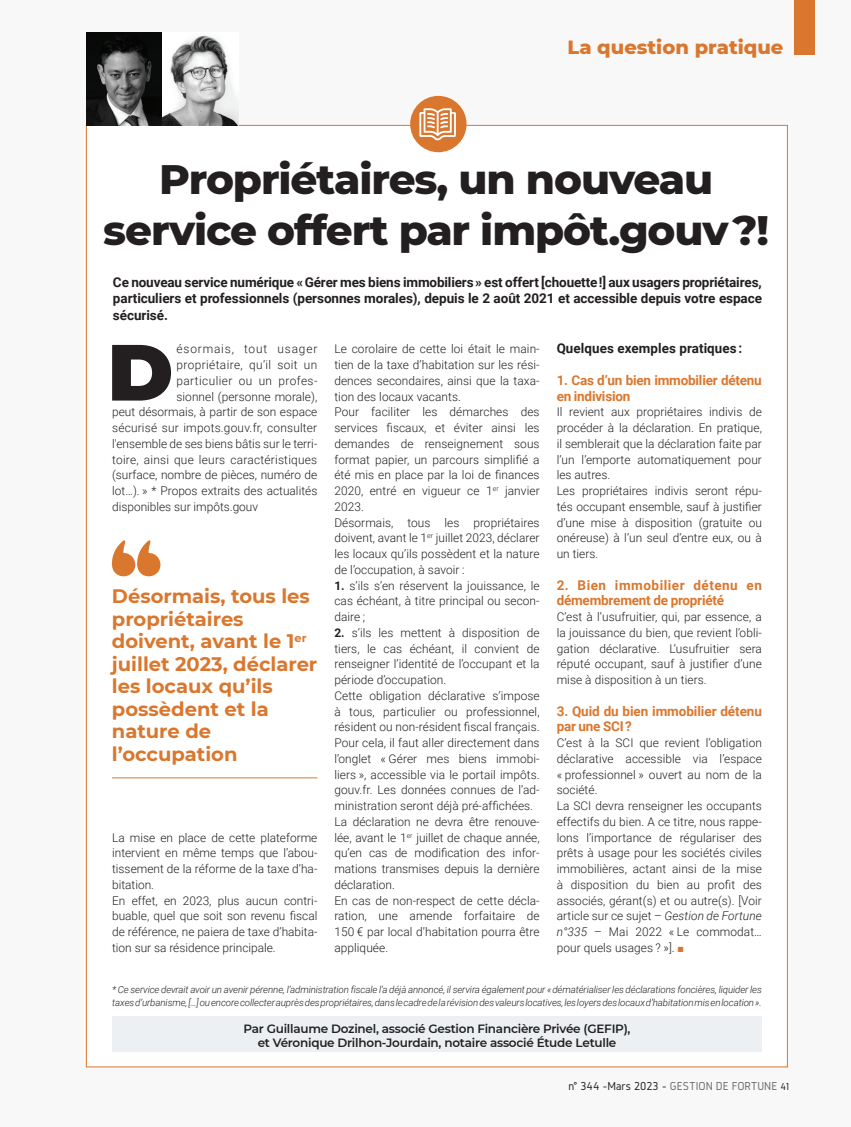
<style>
.page{position:relative;width:851px;height:1127px;background:#fff}
.page>*{position:absolute;margin:0;border:0;box-sizing:border-box;transform-origin:0 0}
.TEXTE_COURANT{font:900 79.5px "Montserrat";color:#231f20}
.TITRE{font:800 42px/51px "Montserrat";letter-spacing:-.025em;color:#231f20;text-align:center}
.EXERGUE{font:700 19.5px/22.5px "Montserrat";color:#da772e}
.t1{font:800 19.5px "Montserrat";color:#da772e}
.TEXTE_COURANT_BOLD{font:700 13.5px/16.5px "Roboto";letter-spacing:-.005em;color:#231f20;text-align:justify}
.TEXTE_COURANT_BOLD-2{font:700 13.5px/15.8px "Roboto";letter-spacing:-.015em;color:#da772e}
.TEXTE_COURANT-2{font:700 13.5px "Roboto";letter-spacing:.005em;color:#231f20}
.TEXTE_COURANT-3{font:300 12px/15.8px "Roboto";letter-spacing:.005em;color:#231f20;text-align:justify}
.TITRE-2{font:600 12px/13.5px "Montserrat";letter-spacing:-.02em;color:#231f20;text-align:center}
.TEXTE_COURANT-4{font:300 12px "Roboto";letter-spacing:.035em;color:#231f20}
.t2{font:12px "Gidole";color:#6c6d70}
.TEXTE_COURANT-5{font:300 12px "Roboto";letter-spacing:.07em;color:#231f20}
.NOTE_DE_BAS_DE_PAGE{font:italic 300 9.75px/13.5px "Roboto";letter-spacing:-.01em;color:#231f20}
.s1{font-weight:700}
.s2{font-style:italic}
.s3{color:#da772e}
.s4{color:#231f20}
.s5{font-size:10.5px;color:#231f20}
</style>
<div class="page">
<div style="left:0;top:0;width:850px;height:1127px;background:#f8f8f8"></div>
<div style="left:86px;top:125px;width:701px;height:942px;background:#fff;border:1px solid #da772e"></div>
<div style="left:410px;top:96px;width:56px;height:56px;background:#da772e;border-radius:50%"></div>
<svg style="left:419px;top:108px;width:37px;height:32px"></svg>
<div style="left:112px;top:1016px;width:649px;height:36px;background:#ecf0f2"></div>
<img style="left:87px;top:33px;width:151px;height:92px">
<div style="left:793px;top:0;width:21px;height:54px;background:#da772e"></div>
<hr style="left:112px;top:777px;width:205px;height:1px;background:#da772e">
<svg style="left:111px;top:540px;width:50px;height:37px"></svg>
<p class="t1" style="left:567px;top:33px;width:217px">La question pratique</p>
<p class="TITRE" style="left:103px;top:151px;width:667px">Propriétaires, un nouveau service offert par impôt.gouv ?!</p>
<p class="TEXTE_COURANT_BOLD" style="left:113px;top:273px;width:650px">Ce nouveau service numérique « Gérer mes biens immobiliers » est offert [chouette !] aux usagers propriétaires, particuliers et professionnels (personnes morales), depuis le 2 août 2021 et accessible depuis votre espace sécurisé.</p>
<p class="TEXTE_COURANT" style="left:108px;top:313px;width:67px">D</p>
<p class="TEXTE_COURANT-5" style="left:176px;top:341px;width:142px">ésormais, tout usager</p>
<p class="TEXTE_COURANT-4" style="left:176px;top:356px;width:142px">propriétaire, qu’il soit un</p>
<p class="TEXTE_COURANT-4" style="left:176px;top:372px;width:142px">particulier ou un profes-</p>
<p class="TEXTE_COURANT-3" style="left:176px;top:388px;width:142px">sionnel (personne morale),</p>
<p class="TEXTE_COURANT-3" style="left:112px;top:404px;width:207px">peut désormais, à partir de son espace</p>
<p class="TEXTE_COURANT-3" style="left:112px;top:419px;width:207px">sécurisé sur impots.gouv.fr, consulter</p>
<p class="TEXTE_COURANT-3" style="left:112px;top:435px;width:207px">l'ensemble de ses biens bâtis sur le terri-</p>
<p class="TEXTE_COURANT-3" style="left:112px;top:451px;width:207px">toire, ainsi que leurs caractéristiques</p>
<p class="TEXTE_COURANT-3" style="left:112px;top:467px;width:207px">(surface, nombre de pièces, numéro de</p>
<p class="TEXTE_COURANT-3" style="left:112px;top:482px;width:207px">lot…). » * Propos extraits des actualités</p>
<p class="TEXTE_COURANT-3" style="left:112px;top:498px;width:147px">disponibles sur impôts.gouv</p>
<p class="EXERGUE" style="left:112px;top:584px;width:207px">Désormais, tous les propriétaires doivent, avant le 1<sup>er </sup>juillet 2023, déclarer les locaux qu’ils possèdent et la nature de l’occupation</p>
<p class="TEXTE_COURANT-3" style="left:112px;top:829px;width:207px">La mise en place de cette plateforme intervient en même temps que l’abou&shy;tissement de la réforme de la taxe d’ha&shy;bitation.</p>
<p class="TEXTE_COURANT-3" style="left:112px;top:892px;width:207px">En effet, en 2023, plus aucun contri&shy;buable, quel que soit son revenu fiscal de référence, ne paiera de taxe d’habita&shy;tion sur sa résidence principale.</p>
<p class="TEXTE_COURANT-3" style="left:334px;top:341px;width:207px">Le corolaire de cette loi était le main&shy;tien de la taxe d’habitation sur les rési&shy;dences secondaires, ainsi que la taxa&shy;tion des locaux vacants.</p>
<p class="TEXTE_COURANT-3" style="left:334px;top:404px;width:207px">Pour faciliter les démarches des services fiscaux, et éviter ainsi les demandes de renseignement sous format papier, un parcours simplifié a été mis en place par la loi de finances 2020, entré en vigueur ce 1<sup>er</sup> janvier 2023.</p>
<p class="TEXTE_COURANT-3" style="left:334px;top:514px;width:207px">Désormais, tous les propriétaires doivent, avant le 1<sup>er</sup> juillet 2023, déclarer les locaux qu’ils possèdent et la nature de l’occupation, à savoir :</p>
<p class="TEXTE_COURANT-3" style="left:334px;top:577px;width:207px"><span class="s1">1.</span> s’ils s’en réservent la jouissance, le cas échéant, à titre principal ou secon&shy;daire ;</p>
<p class="TEXTE_COURANT-3" style="left:334px;top:624px;width:207px"><span class="s1">2.</span> s’ils les mettent à disposition de tiers, le cas échéant, il convient de renseigner l’identité de l’occupant et la période d’occupation.</p>
<p class="TEXTE_COURANT-3" style="left:334px;top:687px;width:207px">Cette obligation déclarative s’impose à tous, particulier ou professionnel, résident ou non-résident fiscal français.</p>
<p class="TEXTE_COURANT-3" style="left:334px;top:734px;width:207px">Pour cela, il faut aller directement dans l’onglet « Gérer mes biens immobi&shy;liers », accessible via le portail impôts. gouv.fr. Les données connues de l’ad&shy;ministration seront déjà pré-affichées.</p>
<p class="TEXTE_COURANT-3" style="left:334px;top:813px;width:207px">La déclaration ne devra être renouve&shy;lée, avant le 1<sup>er</sup> juillet de chaque année, qu’en cas de modification des infor&shy;mations transmises depuis la dernière déclaration.</p>
<p class="TEXTE_COURANT-3" style="left:334px;top:892px;width:207px">En cas de non-respect de cette décla&shy;ration, une amende forfaitaire de 150 € par local d’habitation pourra être appliquée.</p>
<p class="TEXTE_COURANT-2" style="left:556px;top:339px;width:187px">Quelques exemples pratiques :</p>
<p class="TEXTE_COURANT_BOLD-2" style="left:556px;top:372px;width:207px">1. Cas d’un bien immobilier détenu en indivision</p>
<p class="TEXTE_COURANT-3" style="left:556px;top:404px;width:207px">Il revient aux propriétaires indivis de procéder à la déclaration. En pratique, il semblerait que la déclaration faite par l’un l’emporte automatiquement pour les autres.</p>
<p class="TEXTE_COURANT-3" style="left:556px;top:482px;width:207px">Les propriétaires indivis seront répu&shy;tés occupant ensemble, sauf à justifier d’une mise à disposition (gratuite ou onéreuse) à l’un seul d’entre eux, ou à un tiers.</p>
<p class="TEXTE_COURANT_BOLD-2" style="left:556px;top:576px;width:207px">2. Bien immobilier détenu en démembrement de propriété</p>
<p class="TEXTE_COURANT-3" style="left:556px;top:608px;width:207px">C’est à l’usufruitier, qui, par essence, a la jouissance du bien, que revient l’obli&shy;gation déclarative. L’usufruitier sera réputé occupant, sauf à justifier d’une mise à disposition à un tiers.</p>
<p class="TEXTE_COURANT_BOLD-2" style="left:556px;top:702px;width:207px">3. Quid du bien immobilier détenu par une SCI ?</p>
<p class="TEXTE_COURANT-3" style="left:556px;top:734px;width:207px">C’est à la SCI que revient l’obligation déclarative accessible via l’espace « professionnel » ouvert au nom de la société.</p>
<p class="TEXTE_COURANT-3" style="left:556px;top:797px;width:207px">La SCI devra renseigner les occupants effectifs du bien. A ce titre, nous rappe&shy;lons l’importance de régulariser des prêts à usage pour les sociétés civiles immobilières, actant ainsi de la mise à disposition du bien au profit des associés, gérant(s) et ou autre(s). [Voir article sur ce sujet – <span class="s2">Gestion de Fortune n°335</span> – Mai 2022 « Le commodat… pour quels usages ? »]. <span class="s3">■</span></p>
<p class="NOTE_DE_BAS_DE_PAGE" style="left:112px;top:982px;width:651px">* Ce service devrait avoir un avenir pérenne, l’administration fiscale l’a déjà annoncé, il servira également pour « dématérialiser les déclarations foncières, liquider les taxes d’urbanisme, […] ou encore collecter auprès des propriétaires, dans le cadre de la révision des valeurs locatives, les loyers des locaux d’habitation mis en location ».</p>
<p class="TITRE-2" style="left:243px;top:1021px;width:388px">Par Guillaume Dozinel, associé Gestion Financière Privée (GEFIP), et Véronique Drilhon-Jourdain, notaire associé Étude Letulle</p>
<p class="t2" style="left:568px;top:1080px;width:222px"><span class="s4">n° 344 –Mars 2023 –</span> GESTION DE FORTUNE <span class="s5">41</span></p>
</div>
